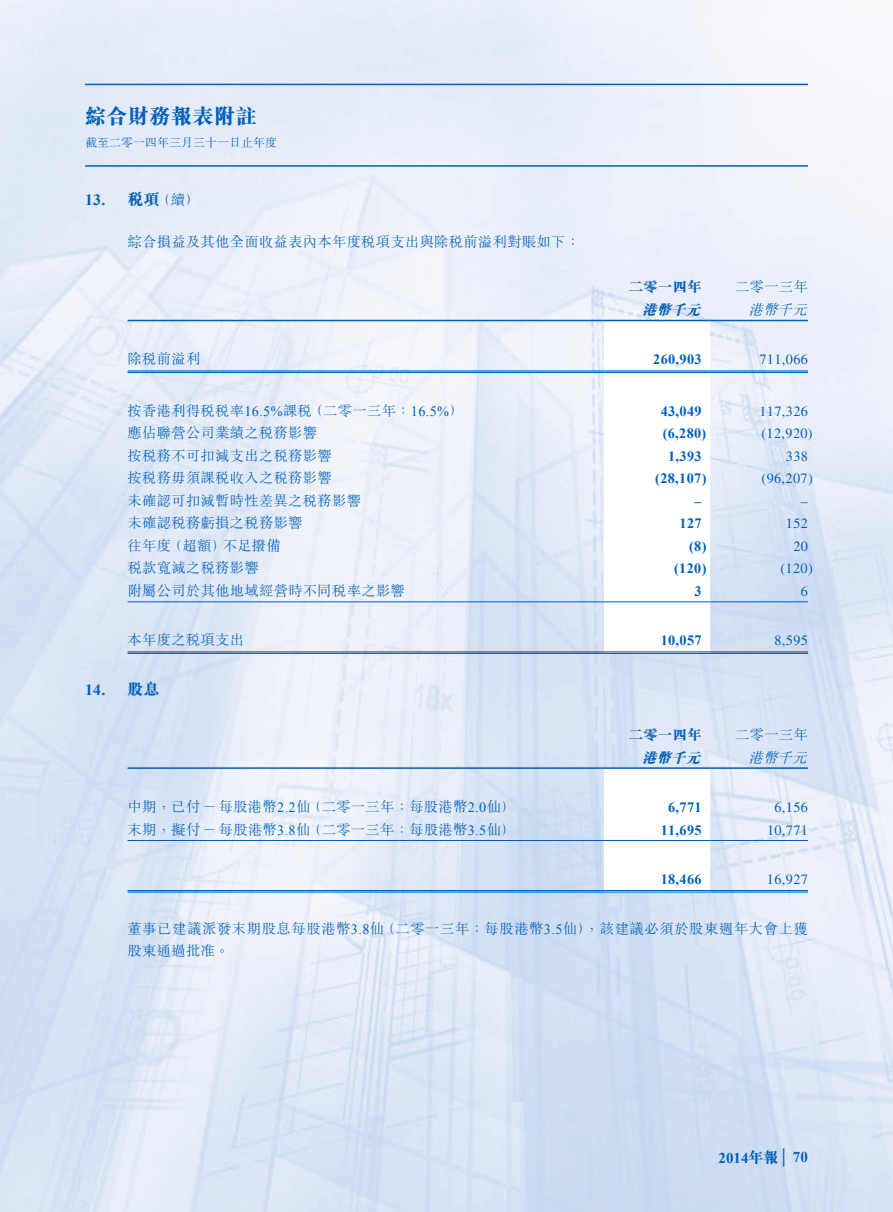
<style>
.page{position:relative;width:893px;height:1212px;background:#fff}
.page>*{position:absolute;margin:0;border:0;box-sizing:border-box;transform-origin:0 0}
.t1{font:800 21px "M Sung HK";letter-spacing:.025em;color:#005fb9}
.t2{font:700 15.75px "Times New Roman";color:#005fb9}
.t3{font:800 15.75px "M Sung HK";color:#005fb9}
.t4{font:700 15px "Times New Roman";color:#005fb9}
.t5{font:300 14.25px "M Sung HK";letter-spacing:.025em;color:#005fb9}
.t6{font:700 14.25px "Times New Roman";letter-spacing:.025em;color:#005fb9}
.t7{font:14.25px "Times LT Std";letter-spacing:.025em;color:#005fb9}
.t8{font:300 14.25px/22.5px "M Sung HK";letter-spacing:.045em;color:#005fb9}
.t9{font:800 14.25px "M Sung HK";letter-spacing:.025em;color:#005fb9}
.t10{font:italic 300 14.25px "M Sung HK";color:#005fb9}
.t11{font:italic 800 14.25px "M Sung HK";color:#005fb9}
.t12{font:300 12px "M Sung HK";color:#005fb9}
.s1{font-family:"Times New Roman";font-weight:400}
.s2{font-family:"M Sung HK";font-weight:800}
</style>
<div class="page">
<img style="left:0;top:0;width:893px;height:1212px">
<hr style="left:85px;top:165px;width:723px;height:2px;background:#005fb9">
<hr style="left:85px;top:84px;width:723px;height:1px;background:#005fb9">
<svg style="left:604px;top:321px;width:106px;height:332px"></svg>
<hr style="left:128px;top:320px;width:476px;height:1px;background:#005fb9">
<hr style="left:604px;top:320px;width:106px;height:1px;background:#005fb9">
<hr style="left:710px;top:320px;width:98px;height:1px;background:#005fb9">
<hr style="left:128px;top:370px;width:476px;height:1px;background:#005fb9">
<hr style="left:128px;top:372px;width:476px;height:1px;background:#005fb9">
<hr style="left:604px;top:370px;width:106px;height:1px;background:#005fb9">
<hr style="left:604px;top:372px;width:106px;height:1px;background:#005fb9">
<hr style="left:710px;top:370px;width:98px;height:1px;background:#005fb9">
<hr style="left:710px;top:372px;width:98px;height:1px;background:#005fb9">
<hr style="left:128px;top:601px;width:476px;height:1px;background:#005fb9">
<hr style="left:604px;top:601px;width:106px;height:1px;background:#005fb9">
<hr style="left:710px;top:601px;width:98px;height:1px;background:#005fb9">
<hr style="left:128px;top:651px;width:476px;height:1px;background:#005fb9">
<hr style="left:128px;top:653px;width:476px;height:1px;background:#005fb9">
<hr style="left:604px;top:651px;width:106px;height:1px;background:#005fb9">
<hr style="left:604px;top:653px;width:106px;height:1px;background:#005fb9">
<hr style="left:710px;top:651px;width:98px;height:1px;background:#005fb9">
<hr style="left:710px;top:653px;width:98px;height:1px;background:#005fb9">
<svg style="left:604px;top:769px;width:106px;height:123px"></svg>
<hr style="left:128px;top:767px;width:476px;height:2px;background:#005fb9">
<hr style="left:604px;top:767px;width:106px;height:2px;background:#005fb9">
<hr style="left:710px;top:767px;width:98px;height:2px;background:#005fb9">
<hr style="left:128px;top:840px;width:476px;height:1px;background:#005fb9">
<hr style="left:604px;top:840px;width:106px;height:1px;background:#005fb9">
<hr style="left:710px;top:840px;width:98px;height:1px;background:#005fb9">
<hr style="left:128px;top:890px;width:476px;height:1px;background:#005fb9">
<hr style="left:128px;top:892px;width:476px;height:1px;background:#005fb9">
<hr style="left:604px;top:890px;width:106px;height:1px;background:#005fb9">
<hr style="left:604px;top:892px;width:106px;height:1px;background:#005fb9">
<hr style="left:710px;top:890px;width:98px;height:1px;background:#005fb9">
<hr style="left:710px;top:892px;width:98px;height:1px;background:#005fb9">
<h1 class="t1" style="left:85px;top:101px;width:173px">綜合財務報表附註</h1>
<p class="t12" style="left:85px;top:134px;width:193px">截至二零一四年三月三十一日止年度</p>
<p class="t2" style="left:85px;top:189px;width:22px">13.</p>
<p class="t2" style="left:85px;top:679px;width:22px">14.</p>
<p class="t3" style="left:128px;top:189px;width:33px">稅項</p>
<p class="t5" style="left:156px;top:190px;width:45px">（續(</p>
<p class="t5" style="left:128px;top:232px;width:454px">綜合損益及其他全面收益表內本年度稅項支出與除稅前溢利對賬如下：</p>
<p class="t9" style="left:629px;top:277px;width:74px">二零一四年</p>
<p class="t5" style="left:735px;top:277px;width:74px">二零一三年</p>
<p class="t11" style="left:642px;top:300px;width:65px">港幣千元</p>
<p class="t10" style="left:748px;top:300px;width:65px">港幣千元</p>
<p class="t5" style="left:128px;top:349px;width:74px">除稅前溢利</p>
<p class="t6" style="left:653px;top:350px;width:50px">260,903</p>
<p class="t7" style="left:759px;top:352px;width:50px">711,066</p>
<p class="t5" style="left:128px;top:401px;width:186px">按香港利得稅稅率<span class="s1">16.5%</span>課稅</p>
<p class="t5" style="left:309px;top:401px;width:157px">（二零一三年：<span class="s1">16.5%</span>(</p>
<p class="t6" style="left:661px;top:401px;width:42px">43,049</p>
<p class="t7" style="left:759px;top:403px;width:50px">117,326</p>
<p class="t5" style="left:128px;top:423px;width:191px">應佔聯營公司業績之稅務影響</p>
<p class="t6" style="left:663px;top:424px;width:45px">)6,280(</p>
<p class="t7" style="left:761px;top:426px;width:53px">)12,920(</p>
<p class="t5" style="left:128px;top:446px;width:206px">按稅務不可扣減支出之稅務影響</p>
<p class="t6" style="left:668px;top:446px;width:35px">1,393</p>
<p class="t7" style="left:786px;top:448px;width:24px">338</p>
<p class="t5" style="left:128px;top:468px;width:206px">按稅務毋須課稅收入之稅務影響</p>
<p class="t6" style="left:655px;top:469px;width:53px">)28,107(</p>
<p class="t7" style="left:761px;top:471px;width:53px">)96,207(</p>
<p class="t5" style="left:128px;top:491px;width:235px">未確認可扣減暫時性差異之稅務影響</p>
<p class="t6" style="left:695px;top:491px;width:9px">–</p>
<p class="t7" style="left:801px;top:493px;width:9px">–</p>
<p class="t5" style="left:128px;top:513px;width:176px">未確認稅務虧損之稅務影響</p>
<p class="t6" style="left:680px;top:514px;width:24px">127</p>
<p class="t7" style="left:786px;top:516px;width:24px">152</p>
<p class="t5" style="left:223px;top:536px;width:60px">不足撥備</p>
<p class="t5" style="left:168px;top:536px;width:60px">（超額）</p>
<p class="t5" style="left:128px;top:536px;width:45px">往年度</p>
<p class="t6" style="left:689px;top:536px;width:19px">(8)</p>
<p class="t7" style="left:793px;top:538px;width:16px">20</p>
<p class="t5" style="left:128px;top:558px;width:133px">稅款寬減之稅務影響</p>
<p class="t6" style="left:674px;top:559px;width:34px">)120(</p>
<p class="t7" style="left:780px;top:561px;width:34px">)120(</p>
<p class="t5" style="left:128px;top:581px;width:279px">附屬公司於其他地域經營時不同稅率之影響</p>
<p class="t6" style="left:695px;top:581px;width:9px">3</p>
<p class="t7" style="left:801px;top:583px;width:9px">6</p>
<p class="t5" style="left:128px;top:630px;width:118px">本年度之稅項支出</p>
<p class="t3" style="left:128px;top:678px;width:33px">股息</p>
<p class="t6" style="left:661px;top:631px;width:42px">10,057</p>
<p class="t7" style="left:774px;top:633px;width:35px">8,595</p>
<p class="t9" style="left:629px;top:725px;width:74px">二零一四年</p>
<p class="t5" style="left:735px;top:725px;width:74px">二零一三年</p>
<p class="t11" style="left:642px;top:747px;width:65px">港幣千元</p>
<p class="t10" style="left:748px;top:747px;width:65px">港幣千元</p>
<p class="t5" style="left:128px;top:797px;width:184px">中期，已付－每股港幣<span class="s1">2.2</span>仙</p>
<p class="t5" style="left:307px;top:797px;width:210px">（二零一三年：每股港幣<span class="s1">2.0</span>仙(</p>
<p class="t6" style="left:668px;top:797px;width:35px">6,771</p>
<p class="t7" style="left:774px;top:799px;width:35px">6,156</p>
<p class="t5" style="left:128px;top:819px;width:184px">末期，擬付－每股港幣<span class="s1">3.8</span>仙</p>
<p class="t5" style="left:307px;top:819px;width:210px">（二零一三年：每股港幣<span class="s1">3.5</span>仙(</p>
<p class="t6" style="left:661px;top:820px;width:42px">11,695</p>
<p class="t7" style="left:767px;top:822px;width:42px">10,771</p>
<p class="t7" style="left:767px;top:871px;width:42px">16,927</p>
<p class="t6" style="left:661px;top:869px;width:42px">18,466</p>
<p class="t8" style="left:381px;top:916px;width:428px">（二零一三年：每股港幣<span class="s1">3.5</span>仙，）該建議必須於股東週年大會上獲</p>
<p class="t8" style="left:128px;top:916px;width:258px">董事已建議派發末期股息每股港幣<span class="s1">3.8</span>仙股東通過批准。</p>
<p class="t4" style="left:719px;top:1147px;width:91px">2014<span class="s2">年報</span>│ 70</p>
</div>
